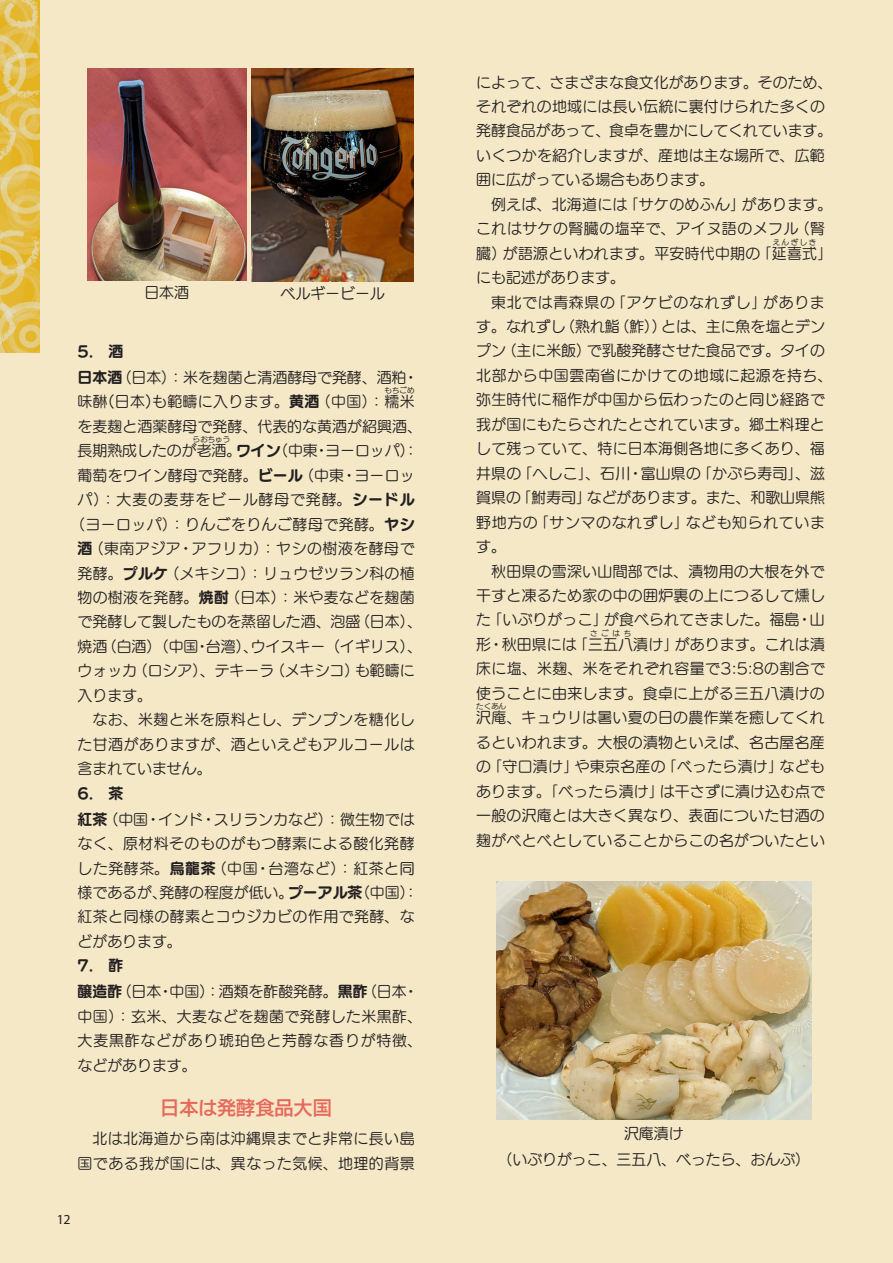
<style>
.page{position:relative;width:893px;height:1263px;background:#f4e8c7}
.page>*{position:absolute;margin:0;border:0;box-sizing:border-box;transform-origin:0 0}
.薬草_見出し{font:19.2px "UD Kakugo Large Pr 6 N DB";color:#e7685c}
.HAB_本文{font:14.85px/24.5px "UD Marugo Large Pr 6 N M";letter-spacing:.02em;color:#231f20}
.HAB_本文-2{font:14.85px/24.5px "UD Marugo Large Pr 6 N M";color:#231f20}
.HAB_本文-3{font:14.85px "UD Marugo Large Pr 6 N M";letter-spacing:.06em;color:#231f20}
.t1{font:14.85px "UD Marugo Large Pr 6 N B";color:#231f20}
.t2{font:13.8px "Myriad Pro";color:#231f20}
.HAB_本文-4{font:7.5px "UD Marugo Large Pr 6 N M";letter-spacing:.015em;color:#231f20}
.s1{font-family:"UD Marugo Large Pr 6 N B"}
</style>
<div class="page">
<img style="left:0;top:0;width:39px;height:354px">
<img style="left:87px;top:68px;width:159px;height:212px">
<img style="left:252px;top:68px;width:162px;height:214px">
<img style="left:496px;top:881px;width:315px;height:239px">
<p class="HAB_本文" style="left:144px;top:280px;width:46px">日本酒</p>
<p class="HAB_本文-2" style="left:281px;top:282px;width:106px">ベルギービール</p>
<p class="t1" style="left:78px;top:343px;width:47px">5.　酒</p>
<p class="HAB_本文-2" style="left:78px;top:366px;width:342px"><span class="s1">日本酒</span>（日本）：米を麹菌と清酒酵母で発酵、酒粕・味醂(日本)も範疇に入ります。<span class="s1">黄酒</span>（中国）：糯米</p>
<p class="HAB_本文-4" style="left:384px;top:386px;width:32px">もちごめ</p>
<p class="HAB_本文" style="left:78px;top:414px;width:346px">を麦麹と酒薬酵母で発酵、代表的な黄酒が紹興酒、長期熟成したのが老酒。<span class="s1">ワイン</span>（中東・ヨーロッパ）：</p>
<p class="HAB_本文-4" style="left:193px;top:435px;width:39px">らおちゅう</p>
<p class="HAB_本文" style="left:78px;top:463px;width:338px">葡萄をワイン酵母で発酵。<span class="s1">ビール</span>（中東・ヨーロッ</p>
<p class="HAB_本文-3" style="left:78px;top:491px;width:338px">パ）：大麦の麦芽をビール酵母で発酵。<span class="s1">シードル</span></p>
<p class="HAB_本文" style="left:70px;top:512px;width:346px">（ヨーロッパ）：りんごをりんご酵母で発酵。<span class="s1">ヤシ</span></p>
<p class="HAB_本文" style="left:78px;top:537px;width:338px"><span class="s1">酒</span>（東南アジア・アフリカ）：ヤシの樹液を酵母で</p>
<p class="HAB_本文" style="left:78px;top:561px;width:339px">発酵。<span class="s1">プルケ</span>（メキシコ）：リュウゼツラン科の植</p>
<p class="HAB_本文" style="left:78px;top:586px;width:339px">物の樹液を発酵。<span class="s1">焼酎</span>（日本）：米や麦などを麹菌</p>
<p class="HAB_本文-2" style="left:78px;top:610px;width:346px">で発酵して製したものを蒸留した酒、泡盛（日本）、</p>
<p class="HAB_本文-2" style="left:78px;top:634px;width:346px">焼酒（白酒）（中国・台湾）、ウイスキー（イギリス）、</p>
<p class="HAB_本文-2" style="left:78px;top:659px;width:338px">ウォッカ（ロシア）、テキーラ（メキシコ）も範疇に</p>
<p class="HAB_本文" style="left:78px;top:683px;width:76px">入ります。</p>
<p class="HAB_本文" style="left:78px;top:708px;width:339px;text-align:justify;text-indent:15px">なお、米麹と米を原料とし、デンプンを糖化した甘酒がありますが、酒といえどもアルコールは含まれていません。</p>
<p class="t1" style="left:78px;top:785px;width:47px">6.　茶</p>
<p class="HAB_本文" style="left:78px;top:807px;width:342px"><span class="s1">紅茶</span>（中国・インド・スリランカなど）：微生物ではなく、原材料そのものがもつ酵素による酸化発酵した発酵茶。<span class="s1">烏龍茶</span>（中国・台湾など）：紅茶と同様であるが、発酵の程度が低い。<span class="s1">プーアル茶</span>（中国）：紅茶と同様の酵素とコウジカビの作用で発酵、などがあります。</p>
<p class="t1" style="left:78px;top:957px;width:47px">7.　酢</p>
<p class="HAB_本文" style="left:78px;top:980px;width:346px"><span class="s1">醸造酢</span>（日本・中国）：酒類を酢酸発酵。<span class="s1">黒酢</span>（日本・中国）：玄米、大麦などを麹菌で発酵した米黒酢、大麦黒酢などがあり琥珀色と芳醇な香りが特徴、などがあります。</p>
<p class="薬草_見出し" style="left:160px;top:1097px;width:173px">日本は発酵食品大国</p>
<p class="HAB_本文" style="left:78px;top:1127px;width:339px;text-align:right">北は北海道から南は沖縄県までと非常に長い島国である我が国には、異なった気候、地理的背景</p>
<p class="t2" style="left:57px;top:1210px;width:15px">12</p>
<p class="HAB_本文-2" style="left:476px;top:70px;width:358px">によって、さまざまな食文化があります。そのため、それぞれの地域には長い伝統に裏付けられた多くの発酵食品があって、食卓を豊かにしてくれています。いくつかを紹介しますが、産地は主な場所で、広範囲に広がっている場合もあります。</p>
<p class="HAB_本文" style="left:476px;top:192px;width:358px;text-indent:15px">例えば、北海道には「サケのめふん」があります。これはサケの腎臓の塩辛で、アイヌ語のメフル（腎臓）が語源といわれます。平安時代中期の「延喜式」</p>
<p class="HAB_本文-4" style="left:773px;top:238px;width:45px">えんぎしき</p>
<p class="HAB_本文-2" style="left:476px;top:266px;width:150px">にも記述があります。</p>
<p class="HAB_本文" style="left:476px;top:290px;width:358px;text-indent:15px">東北では青森県の「アケビのなれずし」があります。なれずし（熟れ鮨（鮓））とは、主に魚を塩とデンプン（主に米飯）で乳酸発酵させた食品です。タイの北部から中国雲南省にかけての地域に起源を持ち、弥生時代に稲作が中国から伝わったのと同じ経路で我が国にもたらされたとされています。郷土料理として残っていて、特に日本海側各地に多くあり、福井県の「へしこ」、石川・富山県の「かぶら寿司」、滋賀県の「鮒寿司」などがあります。また、和歌山県熊野地方の「サンマのなれずし」なども知られています。</p>
<p class="HAB_本文" style="left:476px;top:559px;width:350px;text-align:justify;text-indent:15px">秋田県の雪深い山間部では、漬物用の大根を外で干すと凍るため家の中の囲炉裏の上につるして燻した「いぶりがっこ」が食べられてきました。福島・山形・秋田県には「三五八漬け」があります。これは漬</p>
<p class="HAB_本文-4" style="left:590px;top:629px;width:43px">さごはち</p>
<p class="HAB_本文" style="left:476px;top:657px;width:350px;text-align:justify">床に塩、米麹、米をそれぞれ容量で3:5:8の割合で使うことに由来します。食卓に上がる三五八漬けの沢庵、キュウリは暑い夏の日の農作業を癒してくれ</p>
<p class="HAB_本文-4" style="left:476px;top:702px;width:31px">たくあん</p>
<p class="HAB_本文" style="left:476px;top:730px;width:350px;text-align:justify">るといわれます。大根の漬物といえば、名古屋名産の「守口漬け」や東京名産の「べったら漬け」などもあります。「べったら漬け」は干さずに漬け込む点で一般の沢庵とは大きく異なり、表面についた甘酒の麹がべとべとしていることからこの名がついたとい</p>
<p class="HAB_本文" style="left:624px;top:1121px;width:61px">沢庵漬け</p>
<p class="HAB_本文-2" style="left:497px;top:1147px;width:314px">（いぶりがっこ、三五八、べったら、おんぶ）</p>
</div>
